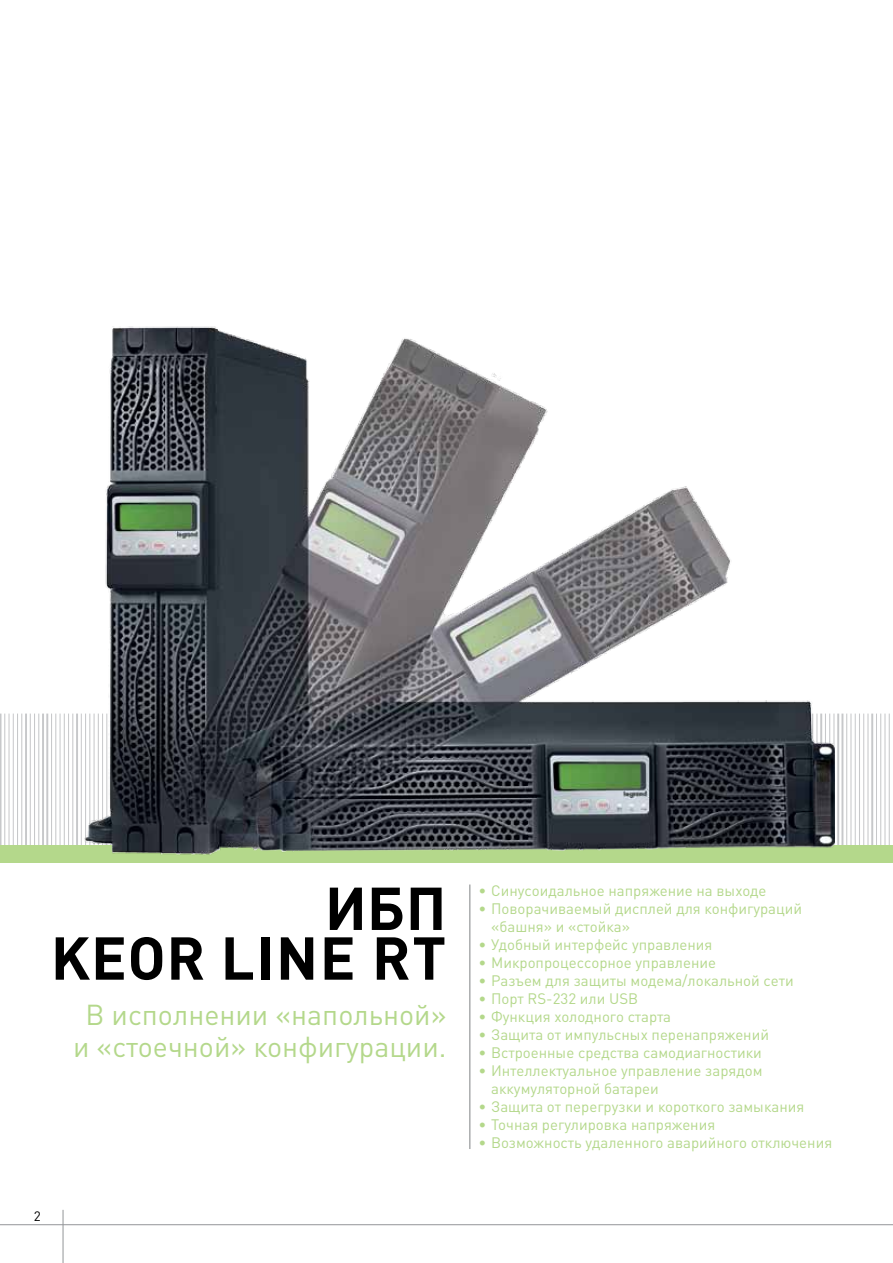
<style>
.page{position:relative;width:893px;height:1263px;background:#fff}
.page>*{position:absolute;margin:0;border:0;box-sizing:border-box;transform-origin:0 0}
.t1{font:700 59.55px/49.7px "DIN Pro";letter-spacing:.01em;color:#000;text-align:right}
.t2{font:28.5px/31.5px "DIN Pro";color:#b4d88b;text-align:center}
.t3{font:15px/18px "DIN Pro";color:#b4d88b}
.t4{font:13.5px "DIN Pro";color:#000}
</style>
<div class="page">
<hr style="left:63px;top:1210px;width:1px;height:53px;background:#939598">
<hr style="left:0;top:1224px;width:893px;height:1px;background:#939598">
<hr style="left:68px;top:713px;width:1px;height:132px;background:#c7c8ca">
<hr style="left:64px;top:713px;width:1px;height:132px;background:#c7c8ca">
<hr style="left:60px;top:713px;width:1px;height:132px;background:#c7c8ca">
<hr style="left:55px;top:713px;width:1px;height:132px;background:#c7c8ca">
<hr style="left:51px;top:713px;width:1px;height:132px;background:#c7c8ca">
<hr style="left:46px;top:713px;width:2px;height:132px;background:#c7c8ca">
<hr style="left:42px;top:713px;width:2px;height:132px;background:#c7c8ca">
<hr style="left:38px;top:713px;width:1px;height:132px;background:#c7c8ca">
<hr style="left:34px;top:713px;width:1px;height:132px;background:#c7c8ca">
<hr style="left:30px;top:713px;width:1px;height:132px;background:#c7c8ca">
<hr style="left:25px;top:713px;width:2px;height:132px;background:#c7c8ca">
<hr style="left:21px;top:713px;width:1px;height:132px;background:#c7c8ca">
<hr style="left:17px;top:713px;width:1px;height:132px;background:#c7c8ca">
<hr style="left:13px;top:713px;width:1px;height:132px;background:#c7c8ca">
<hr style="left:9px;top:713px;width:1px;height:132px;background:#c7c8ca">
<hr style="left:4px;top:713px;width:1px;height:132px;background:#c7c8ca">
<hr style="left:0;top:713px;width:1px;height:132px;background:#c7c8ca">
<hr style="left:889px;top:713px;width:1px;height:132px;background:#c7c8ca">
<hr style="left:884px;top:713px;width:1px;height:132px;background:#c7c8ca">
<hr style="left:880px;top:713px;width:1px;height:132px;background:#c7c8ca">
<hr style="left:876px;top:713px;width:1px;height:132px;background:#c7c8ca">
<hr style="left:871px;top:713px;width:2px;height:132px;background:#c7c8ca">
<hr style="left:867px;top:713px;width:1px;height:132px;background:#c7c8ca">
<hr style="left:863px;top:713px;width:1px;height:132px;background:#c7c8ca">
<hr style="left:859px;top:713px;width:1px;height:132px;background:#c7c8ca">
<hr style="left:855px;top:713px;width:1px;height:132px;background:#c7c8ca">
<hr style="left:850px;top:713px;width:1px;height:132px;background:#c7c8ca">
<hr style="left:846px;top:713px;width:1px;height:132px;background:#c7c8ca">
<hr style="left:841px;top:713px;width:2px;height:132px;background:#c7c8ca">
<hr style="left:837px;top:713px;width:2px;height:132px;background:#c7c8ca">
<hr style="left:469px;top:884px;width:1px;height:265px;background:#808285">
<div style="left:0;top:845px;width:893px;height:18px;background:#b4d88b"></div>
<img style="left:72px;top:326px;width:762px;height:529px">
<h1 class="t1" style="left:51px;top:881px;width:397px">ИБП<br>KEOR LINE RT</h1>
<p class="t3" style="left:478px;top:881px;width:290px">• Синусоидальное напряжение на выходе</p>
<p class="t3" style="left:491px;top:899px;width:312px;text-indent:-13px">• Поворачиваемый дисплей для конфигураций «башня» и «стойка»</p>
<p class="t3" style="left:478px;top:935px;width:236px">• Удобный интерфейс управления</p>
<p class="t3" style="left:478px;top:953px;width:239px">• Микропроцессорное управление</p>
<p class="t3" style="left:478px;top:971px;width:317px">• Разъем для защиты модема/локальной сети</p>
<p class="t3" style="left:478px;top:989px;width:161px">• Порт RS-232 или USB</p>
<p class="t3" style="left:478px;top:1007px;width:194px">• Функция холодного старта</p>
<p class="t3" style="left:478px;top:1025px;width:292px">• Защита от импульсных перенапряжений</p>
<p class="t3" style="left:478px;top:1043px;width:285px">• Встроенные средства самодиагностики</p>
<p class="t3" style="left:491px;top:1061px;width:273px;text-indent:-13px">• И нтеллектуальное управление зарядом аккумуляторной батареи</p>
<p class="t3" style="left:478px;top:1097px;width:328px">• Защита от перегрузки и короткого замыкания</p>
<p class="t3" style="left:478px;top:1115px;width:238px">• Точная регулировка напряжения</p>
<p class="t3" style="left:478px;top:1133px;width:355px">• Возможность удаленного аварийного отключения</p>
<h2 class="t2" style="left:73px;top:998px;width:375px">В исполнении «напольной» и «стоечной» конфигурации.</h2>
<p class="t4" style="left:34px;top:1206px;width:9px">2</p>
</div>
